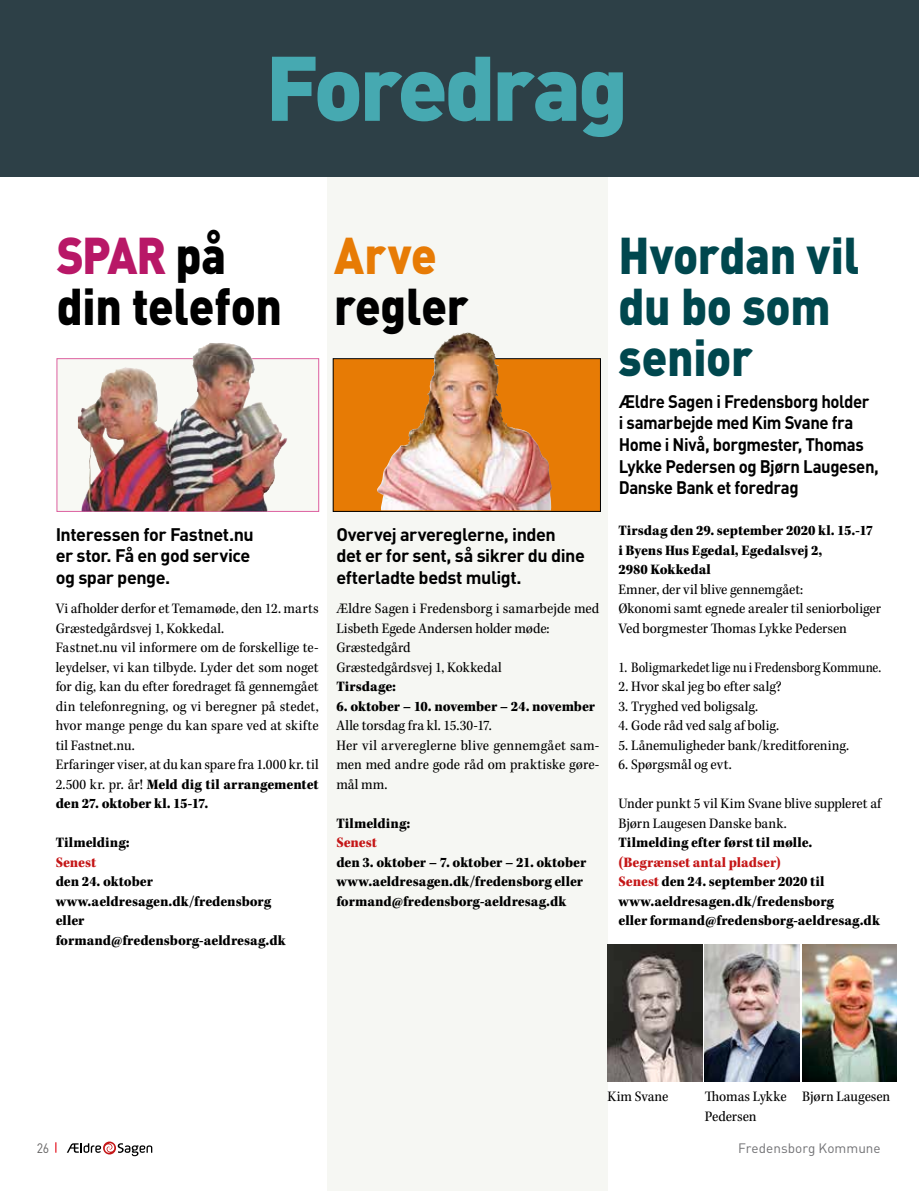
<style>
.page{position:relative;width:919px;height:1191px;background:#fff}
.page>*{position:absolute;margin:0;border:0;box-sizing:border-box;transform-origin:0 0}
.t1{font:900 90px "DIN";letter-spacing:-.04em;color:#46a9b1}
.t2{font:900 51px/51px "DIN";letter-spacing:-.005em;color:#00474e;scale:.9 1}
.t3{font:900 51px/51px "DIN";letter-spacing:-.01em;color:#000;scale:.9 1}
.t4{font:900 51px "DIN";color:#e77b05;scale:.9 1}
.t5{font:700 18px/21.6px "DINOT";letter-spacing:-.025em;color:#000}
.t6{font:700 18px/21.6px "DINOT";letter-spacing:-.025em;color:#000;scale:.93 1}
.t7{font:15px/19.5px "Kepler Std Scn";color:#000}
.t8{font:15px/19.5px "Kepler Std Black Scn";color:#000}
.t9{font:15px "Kepler Std Scn";color:#000;scale:.93 1}
.t10{font:15px "Kepler Std Black Scn";letter-spacing:-.005em;color:#c51718}
.t11{font:13.5px "DIN";color:#717174}
.t12{font:13.5px "DIN";color:#646363;scale:.9 1}
.s1{color:#b81867}
.s2{font-family:"Kepler Std Scn"}
.s3{color:#c51718}
</style>
<div class="page">
<svg style="left:103px;top:1141px;width:13px;height:13px"></svg>
<svg style="left:67px;top:1143px;width:85px;height:13px"></svg>
<div style="left:327px;top:157px;width:280px;height:1034px;background:#f6f7f3"></div>
<img style="left:57px;top:358px;width:262px;height:154px">
<img style="left:335px;top:360px;width:263px;height:149px">
<img style="left:414px;top:332px;width:54px;height:97px">
<div style="left:0;top:0;width:918px;height:177px;background:#2d4047"></div>
<img style="left:78px;top:343px;width:140px;height:117px">
<img style="left:704px;top:945px;width:95px;height:136px">
<img style="left:607px;top:945px;width:95px;height:136px">
<img style="left:802px;top:945px;width:94px;height:136px">
<h1 class="t1" style="left:265px;top:28px;width:364px">Foredrag</h1>
<h2 class="t3" style="left:57px;top:227px;width:252px"><span class="s1">SPAR</span> på din telefon</h2>
<h2 class="t4" style="left:334px;top:221px;width:115px">Arve</h2>
<h2 class="t3" style="left:334px;top:278px;width:151px">regler</h2>
<p class="t5" style="left:56px;top:523px;width:200px">Interessen for Fastnet.nu er stor. Få en god service og spar penge.</p>
<p class="t7" style="left:56px;top:599px;width:264px">Vi afholder derfor et Temamøde, den 12. marts Græstedgårdsvej 1, Kokkedal.<br>Fastnet.nu vil informere om de forskellige te&shy;leydelser, vi kan tilbyde. Lyder det som noget for dig, kan du efter foredraget få gennemgået din telefonregning, og vi beregner på stedet, hvor mange penge du kan spare ved at skifte til Fastnet.nu.<br>Erfaringer viser, at du kan spare fra 1.000 kr. til</p>
<p class="t8" style="left:56px;top:775px;width:264px"><span class="s2">2.500 kr. pr. år!</span> Meld dig til arrangementet den 27. oktober kl. 15-17.</p>
<p class="t8" style="left:56px;top:833px;width:76px">Tilmelding:</p>
<p class="t10" style="left:56px;top:853px;width:42px">Senest</p>
<p class="t8" style="left:56px;top:872px;width:231px">den 24. oktober www.aeldresagen.dk/fredensborg eller formand@fredensborg-aeldresag.dk</p>
<p class="t5" style="left:336px;top:523px;width:250px">Overvej arvereglerne, inden det er for sent, så sikrer du dine efterladte bedst muligt.</p>
<p class="t7" style="left:336px;top:599px;width:264px">Ældre Sagen i Fredensborg i samarbejde med<br>Lisbeth Egede Andersen holder møde:<br>Græstedgård<br>Græstedgårdsvej 1, Kokkedal</p>
<p class="t8" style="left:336px;top:677px;width:61px">Tirsdage:</p>
<p class="t8" style="left:336px;top:697px;width:260px">6. oktober – 10. november – 24. november</p>
<p class="t7" style="left:336px;top:716px;width:264px">Alle torsdag fra kl. 15.30-17.<br>Her vil arvereglerne blive gennemgået sam&shy;men med andre gode råd om praktiske gøre&shy;mål mm.</p>
<p class="t8" style="left:336px;top:814px;width:76px">Tilmelding:</p>
<p class="t10" style="left:336px;top:834px;width:42px">Senest</p>
<p class="t8" style="left:336px;top:853px;width:251px">den 3. oktober – 7. oktober – 21. oktober www.aeldresagen.dk/fredensborg eller formand@fredensborg-aeldresag.dk</p>
<h2 class="t2" style="left:618px;top:227px;width:269px">Hvordan vil du bo som senior</h2>
<p class="t6" style="left:618px;top:390px;width:281px">Ældre Sagen i Fredensborg holder<br>i samarbejde med Kim Svane fra<br>Home i Nivå, borgmester, Thomas<br>Lykke Pedersen og Bjørn Laugesen,<br>Danske Bank et foredrag</p>
<p class="t8" style="left:618px;top:521px;width:256px">Tirsdag den 29. september 2020 kl. 15.-17 i Byens Hus Egedal, Egedalsvej 2,<br>2980 Kokkedal</p>
<p class="t7" style="left:618px;top:580px;width:264px">Emner, der vil blive gennemgået:<br>Økonomi samt egnede arealer til seniorboliger<br>Ved borgmester Thomas Lykke Pedersen</p>
<p class="t9" style="left:618px;top:659px;width:284px">1. Boligmarkedet lige nu i Fredensborg Kommune.</p>
<p class="t7" style="left:618px;top:677px;width:165px">2. Hvor skal jeg bo efter salg?</p>
<p class="t7" style="left:618px;top:697px;width:141px">3. Tryghed ved boligsalg.</p>
<p class="t7" style="left:618px;top:716px;width:162px">4. Gode råd ved salg af bolig.</p>
<p class="t7" style="left:618px;top:736px;width:232px">5. Lånemuligheder bank/kreditforening.</p>
<p class="t7" style="left:618px;top:755px;width:115px">6. Spørgsmål og evt.</p>
<p class="t7" style="left:618px;top:794px;width:264px">Under punkt 5 vil Kim Svane blive suppleret af<br>Bjørn Laugesen Danske bank.</p>
<p class="t8" style="left:618px;top:833px;width:195px">Tilmelding efter først til mølle.</p>
<p class="t8" style="left:618px;top:853px;width:263px"><span class="s3">(Begrænset antal pladser)<br>Senest</span> den 24. september 2020 til www.aeldresagen.dk/fredensborg<br>eller formand@fredensborg-aeldresag.dk</p>
<p class="t7" style="left:607px;top:1087px;width:62px">Kim Svane</p>
<p class="t7" style="left:704px;top:1087px;width:187px">Thomas Lykke Bjørn Laugesen<br>Pedersen</p>
<p class="t12" style="left:37px;top:1139px;width:15px">26</p>
<p class="t11" style="left:738px;top:1139px;width:144px">Fredensborg Kommune</p>
</div>
